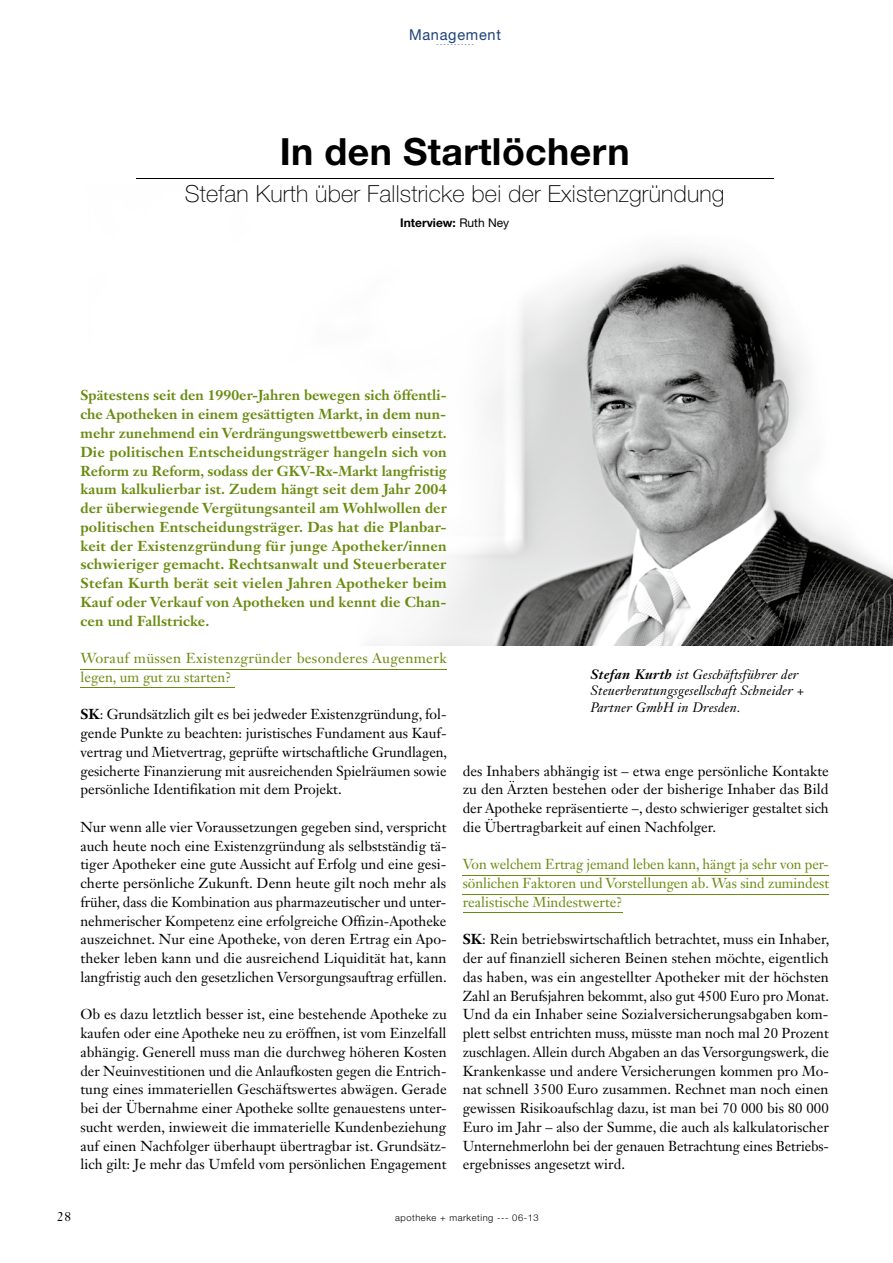
<style>
.page{position:relative;width:893px;height:1263px;background:#fff}
.page>*{position:absolute;margin:0;border:0;box-sizing:border-box;transform-origin:0 0}
.t1{font:700 37.5px "Helvetica Neue LT Pro";letter-spacing:.01em;color:#000}
.t2{font:100 23.55px "Helvetica Neue LT Pro";letter-spacing:.01em;color:#000}
.t3{font:15px "Helvetica Neue LT Pro";letter-spacing:.05em;color:#1c4279}
.t4{font:14.25px/18.8px "Janson Text LT Std";color:#000;text-align:justify}
.t5{font:700 14.25px/18.8px "Janson Text LT Std";letter-spacing:.01em;color:#698b10;text-align:justify}
.t6{font:14.25px/18.8px "Janson Text LT Std";color:#698b10;text-align:justify}
.t7{font:14.25px/18.8px "Janson Text LT Std";letter-spacing:.02em;color:#698b10}
.t8{font:italic 13.5px/16.5px "Janson Text LT Std";letter-spacing:.015em;color:#000}
.t9{font:12.9px "Janson Text LT Std";color:#000}
.t10{font:700 12px "Helvetica Neue LT Pro";color:#000}
.t11{font:300 9.3px "Helvetica Neue LT Pro";letter-spacing:.06em;color:#000}
.s1{font-weight:400}
.s2{font-weight:700}
</style>
<div class="page">
<svg style="left:437px;top:44px;width:36px;height:1px"></svg>
<img style="left:372px;top:251px;width:521px;height:394px">
<hr style="left:463px;top:875px;width:366px;height:1px;background:#698b10">
<hr style="left:463px;top:894px;width:366px;height:1px;background:#698b10">
<hr style="left:463px;top:912px;width:159px;height:1px;background:#698b10">
<hr style="left:136px;top:178px;width:638px;height:1px;background:#000">
<hr style="left:80px;top:669px;width:367px;height:1px;background:#698b10">
<hr style="left:80px;top:687px;width:155px;height:1px;background:#698b10">
<p class="t3" style="left:409px;top:25px;width:93px">Management</p>
<h1 class="t1" style="left:280px;top:128px;width:351px">In den Startlöchern</h1>
<h2 class="t2" style="left:185px;top:180px;width:541px">Stefan kurth über Fallstricke bei der Existenzgründung</h2>
<p class="t10" style="left:400px;top:215px;width:110px">Interview: <span class="s1">ruth ney</span></p>
<p class="t5" style="left:80px;top:386px;width:368px">Spätestens seit den 1990er-Jahren bewegen sich öffentli&shy;che Apotheken in einem gesättigten Markt, in dem nun&shy;mehr zunehmend ein Verdrängungswettbewerb einsetzt.<br>Die politischen Entscheidungsträger hangeln sich von Reform zu Reform, sodass der GKV-Rx-Markt langfristig kaum kalkulierbar ist. Zudem hängt seit dem Jahr 2004 der überwiegende Vergütungsanteil am Wohlwollen der politischen Entscheidungsträger. Das hat die Planbar&shy;keit der Existenzgründung für junge Apotheker/innen schwieriger gemacht. Rechtsanwalt und Steuerberater Stefan Kurth berät seit vielen Jahren Apotheker beim Kauf oder Verkauf von Apotheken und kennt die Chan&shy;cen und Fallstricke.</p>
<p class="t7" style="left:80px;top:649px;width:368px">Worauf müssen Existenzgründer besonderes Augenmerk legen, um gut zu starten?</p>
<p class="t4" style="left:80px;top:705px;width:368px"><span class="s2">SK</span>: Grundsätzlich gilt es bei jedweder Existenzgründung, fol&shy;gende Punkte zu beachten: juristisches Fundament aus Kauf&shy;vertrag und Mietvertrag, geprüfte wirtschaftliche Grundlagen, gesicherte Finanzierung mit ausreichenden Spielräumen sowie persönliche Identifikation mit dem Projekt.</p>
<p class="t4" style="left:80px;top:817px;width:368px">Nur wenn alle vier Voraussetzungen gegeben sind, verspricht auch heute noch eine Existenzgründung als selbstständig tä&shy;tiger Apotheker eine gute Aussicht auf Erfolg und eine gesi&shy;cherte persönliche Zukunft. Denn heute gilt noch mehr als früher, dass die Kombination aus pharmazeutischer und unter&shy;nehmerischer Kompetenz eine erfolgreiche Offizin-Apotheke auszeichnet. Nur eine Apotheke, von deren Ertrag ein Apo&shy;theker leben kann und die ausreichend Liquidität hat, kann langfristig auch den gesetzlichen Versorgungsauftrag erfüllen.</p>
<p class="t4" style="left:80px;top:1005px;width:368px">Ob es dazu letztlich besser ist, eine bestehende Apotheke zu kaufen oder eine Apotheke neu zu eröffnen, ist vom Einzelfall abhängig. Generell muss man die durchweg höheren Kosten der Neuinvestitionen und die Anlaufkosten gegen die Entrich&shy;tung eines immateriellen Geschäftswertes abwägen. Gerade bei der Übernahme einer Apotheke sollte genauestens unter&shy;sucht werden, inwieweit die immaterielle Kundenbeziehung auf einen Nachfolger überhaupt übertragbar ist. Grundsätz&shy;lich gilt: Je mehr das Umfeld vom persönlichen Engagement</p>
<p class="t8" style="left:590px;top:666px;width:215px"><span class="s2">Stefan Kurth</span> ist Geschäftsführer der<br>Steuerberatungsgesellschaft Schneider +<br>Partner GmbH in Dresden.</p>
<p class="t4" style="left:463px;top:761px;width:368px">des Inhabers abhängig ist – etwa enge persönliche Kontakte zu den Ärzten bestehen oder der bisherige Inhaber das Bild der Apotheke repräsentierte –, desto schwieriger gestaltet sich die Übertragbarkeit auf einen Nachfolger.</p>
<p class="t6" style="left:463px;top:855px;width:368px">Von welchem Ertrag jemand leben kann, hängt ja sehr von per&shy;sönlichen Faktoren und Vorstellungen ab. Was sind zumindest realistische Mindestwerte?</p>
<p class="t4" style="left:463px;top:930px;width:368px"><span class="s2">SK</span>: Rein betriebswirtschaftlich betrachtet, muss ein Inhaber, der auf finanziell sicheren Beinen stehen möchte, eigentlich das haben, was ein angestellter Apotheker mit der höchsten Zahl an Berufsjahren bekommt, also gut 4500 Euro pro Monat.<br>Und da ein Inhaber seine Sozialversicherungsabgaben kom&shy;plett selbst entrichten muss, müsste man noch mal 20 Prozent zuschlagen. Allein durch Abgaben an das Versorgungswerk, die Krankenkasse und andere Versicherungen kommen pro Mo&shy;nat schnell 3500 Euro zusammen. Rechnet man noch einen gewissen Risikoaufschlag dazu, ist man bei 70 000 bis 80 000<br>Euro im Jahr – also der Summe, die auch als kalkulatorischer Unternehmerlohn bei der genauen Betrachtung eines Betriebs&shy;ergebnisses angesetzt wird.</p>
<p class="t9" style="left:57px;top:1208px;width:16px">28</p>
<p class="t11" style="left:395px;top:1212px;width:145px">apotheke + marketing --- 06-13</p>
</div>
